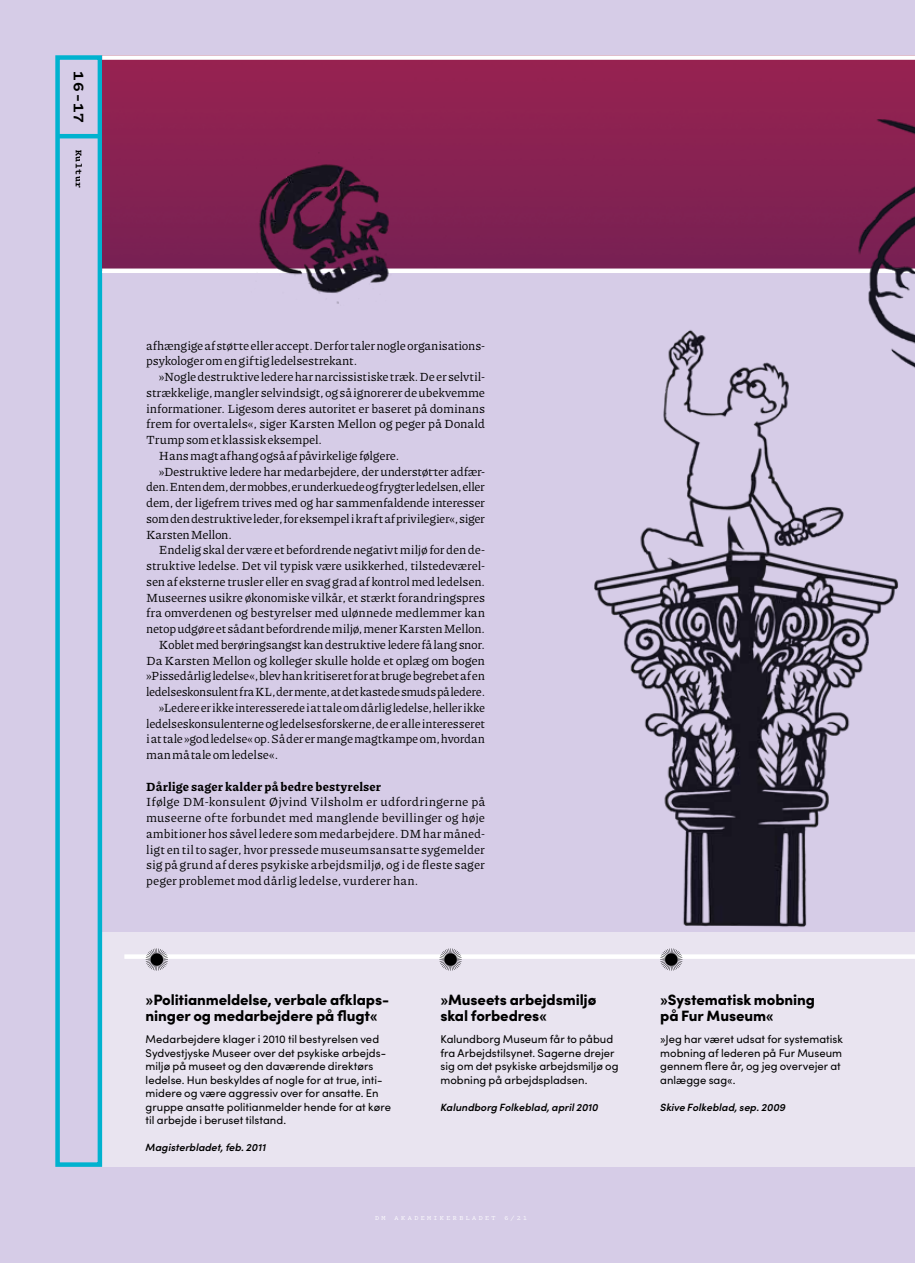
<style>
.page{position:relative;width:915px;height:1263px;background:#fff}
.page>*{position:absolute;margin:0;border:0;box-sizing:border-box;transform-origin:0 0}
.t1{font:700 16.5px "Logic Monospace";color:#000}
.t2{font:900 15px/16.5px "Sofia Pro";letter-spacing:-.01em;color:#000}
.t3{font:12.3px/15.8px "Piazzolla";letter-spacing:-.025em;color:#000}
.t4{font:900 12px "Piazzolla";letter-spacing:.01em;color:#000}
.t5{font:11.25px/13.5px "Sofia Pro";letter-spacing:.005em;color:#000}
.t6{font:italic 600 10.5px "Sofia Pro";letter-spacing:.005em;color:#000}
.t7{font:700 9.75px "Logic Monospace";letter-spacing:.08em;color:#000}
.t8{font:6.75px "Logic Monospace";letter-spacing:.355em;color:#fff}
</style>
<div class="page">
<div style="left:0;top:0;width:914px;height:1263px;background:#d6cce7"></div>
<div style="left:102px;top:932px;width:812px;height:235px;background:#e9e4f0"></div>
<div style="left:124px;top:954px;width:790px;height:5px;background:#fff"></div>
<svg style="left:146px;top:948px;width:22px;height:23px"></svg>
<svg style="left:660px;top:948px;width:22px;height:23px"></svg>
<svg style="left:439px;top:948px;width:22px;height:23px"></svg>
<hr style="left:57px;top:134px;width:43px;height:4px;background:#00b2cf">
<div style="left:55px;top:55px;width:47px;height:1112px;border:4px solid #00b2cf"></div>
<img style="left:102px;top:60px;width:688px;height:209px">
<img style="left:594px;top:330px;width:304px;height:597px">
<div style="left:102px;top:55px;width:812px;height:5px;background:#fff"></div>
<hr style="left:102px;top:269px;width:812px;height:4px;background:#fff">
<img style="left:790px;top:55px;width:124px;height:440px">
<img style="left:250px;top:150px;width:156px;height:154px">
<h1 class="t1" style="left:89px;top:71px;width:54px;rotate:90deg">16-17</h1>
<p class="t7" style="left:85px;top:150px;width:40px;rotate:90deg">Kultur</p>
<p class="t3" style="left:146px;top:337px;width:340px">afhængige af støtte eller accept. Derfor taler nogle organisations&shy;psykologer om en gif tig ledelsestrekant.</p>
<p class="t3" style="left:159px;top:369px;width:327px">»Nogle destruktive ledere har narcissistiske træk. De er selvtil-</p>
<p class="t3" style="left:146px;top:384px;width:340px">strækkelige, mangler selvindsigt, og så ignorerer de ubekvemme</p>
<p class="t3" style="left:146px;top:400px;width:340px">informationer. Ligesom deres autoritet er baseret på dominans</p>
<p class="t3" style="left:146px;top:416px;width:340px">frem for overtalels«, siger Karsten Mellon og peger på Donald</p>
<p class="t3" style="left:146px;top:432px;width:177px">Trump som et klassisk eksempel.</p>
<p class="t3" style="left:159px;top:447px;width:242px">Hans magt afhang også af påvirkelige følgere.</p>
<p class="t3" style="left:159px;top:463px;width:327px">»Destruktive ledere har medarbejdere, der understøtter adfær-</p>
<p class="t3" style="left:146px;top:479px;width:340px">den. Enten dem, der mobbes, er underkuede og frygter ledelsen, eller</p>
<p class="t3" style="left:146px;top:495px;width:340px">dem, der ligefrem trives med og har sammenfaldende interesser</p>
<p class="t3" style="left:146px;top:510px;width:340px">som den destruktive leder, for eksempel i kraft af privilegier«, siger</p>
<p class="t3" style="left:146px;top:526px;width:87px">Karsten Mellon.</p>
<p class="t3" style="left:159px;top:542px;width:327px">Endelig skal der være et befordrende negativt miljø for den de-</p>
<p class="t3" style="left:146px;top:558px;width:340px">struktive ledelse. Det vil typisk være usikkerhed, tilstedeværel-</p>
<p class="t3" style="left:146px;top:573px;width:340px">sen af eksterne trusler eller en svag grad af kontrol med ledelsen.</p>
<p class="t3" style="left:146px;top:589px;width:340px">Museernes usikre økonomiske vilkår, et stærkt forandringspres</p>
<p class="t3" style="left:146px;top:605px;width:340px">fra omverdenen og bestyrelser med ulønnede medlemmer kan</p>
<p class="t3" style="left:146px;top:621px;width:340px">netop udgøre et sådant befordrende miljø, mener Karsten Mellon.</p>
<p class="t3" style="left:159px;top:636px;width:327px">Koblet med berøringsangst kan destruktive ledere få lang snor.</p>
<p class="t3" style="left:146px;top:652px;width:340px">Da Karsten Mellon og kolleger skulle holde et oplæg om bogen</p>
<p class="t3" style="left:146px;top:668px;width:340px">»Pissedårlig ledelse«, blev han kritiseret for at bruge begrebet af en</p>
<p class="t3" style="left:146px;top:684px;width:340px">ledelseskonsulent fra KL, der mente, at det kastede smuds på ledere.</p>
<p class="t3" style="left:159px;top:699px;width:327px">»Ledere er ikke interesserede i at tale om dårlig ledelse, heller ikke</p>
<p class="t3" style="left:146px;top:715px;width:340px">ledelseskonsulenterne og ledelsesforskerne, de er alle interesseret</p>
<p class="t3" style="left:146px;top:731px;width:340px">i at tale »god ledelse« op. Så der er mange magtkampe om, hvordan</p>
<p class="t3" style="left:146px;top:747px;width:133px">man må tale om ledelse«.</p>
<p class="t4" style="left:146px;top:779px;width:236px">Dårlige sager kalder på bedre bestyrelser</p>
<p class="t3" style="left:146px;top:794px;width:340px;text-align:justify">Ifølge DM-konsulent Øjvind Vilsholm er udfordringerne på museerne of te forbundet med manglende bevillinger og høje ambitioner hos såvel ledere som medarbejdere. DM har måned&shy;ligt en til to sager, hvor pressede museumsansat te sygemelder sig på grund af deres psykiske arbejdsmiljø, og i de fleste sager peger problemet mod dårlig ledelse, vurderer han.</p>
<p class="t2" style="left:146px;top:990px;width:245px">»Politianmeldelse, verbale afklaps&shy;ninger og medarbejdere på flugt«</p>
<p class="t5" style="left:146px;top:1032px;width:247px">Medarbejdere klager i 2010 til bestyrelsen ved Sydvestjyske Museer over det psykiske arbejds&shy;miljø på museet og den daværende direktørs ledelse. Hun beskyldes af nogle for at true, inti&shy;midere og være aggressiv over for ansatte. En gruppe ansatte politianmelder hende for at køre til arbejde i beruset tilstand.</p>
<p class="t6" style="left:146px;top:1139px;width:122px">Magisterbladet, feb. 2011</p>
<p class="t2" style="left:440px;top:990px;width:157px">»Museets arbejdsmiljø skal forbedres«</p>
<p class="t5" style="left:440px;top:1032px;width:179px">Kalundborg Museum får to påbud fra Arbejdstilsynet. Sagerne drejer sig om det psykiske arbejdsmiljø og mobning på arbejdspladsen.</p>
<p class="t6" style="left:440px;top:1099px;width:159px">Kalundborg Folkeblad, april 2010</p>
<p class="t8" style="left:375px;top:1214px;width:12px">D M</p>
<p class="t8" style="left:394px;top:1214px;width:103px">AKADEMIKERBLADET</p>
<p class="t8" style="left:504px;top:1214px;width:24px">6/21</p>
<p class="t2" style="left:660px;top:990px;width:156px">»Systematisk mobning på Fur Museum«</p>
<p class="t5" style="left:660px;top:1032px;width:184px">»Jeg har været udsat for systematisk mobning af lederen på Fur Museum gennem flere år, og jeg overvejer at anlægge sag«.</p>
<p class="t6" style="left:660px;top:1099px;width:127px">Skive Folkeblad, sep. 2009</p>
</div>
